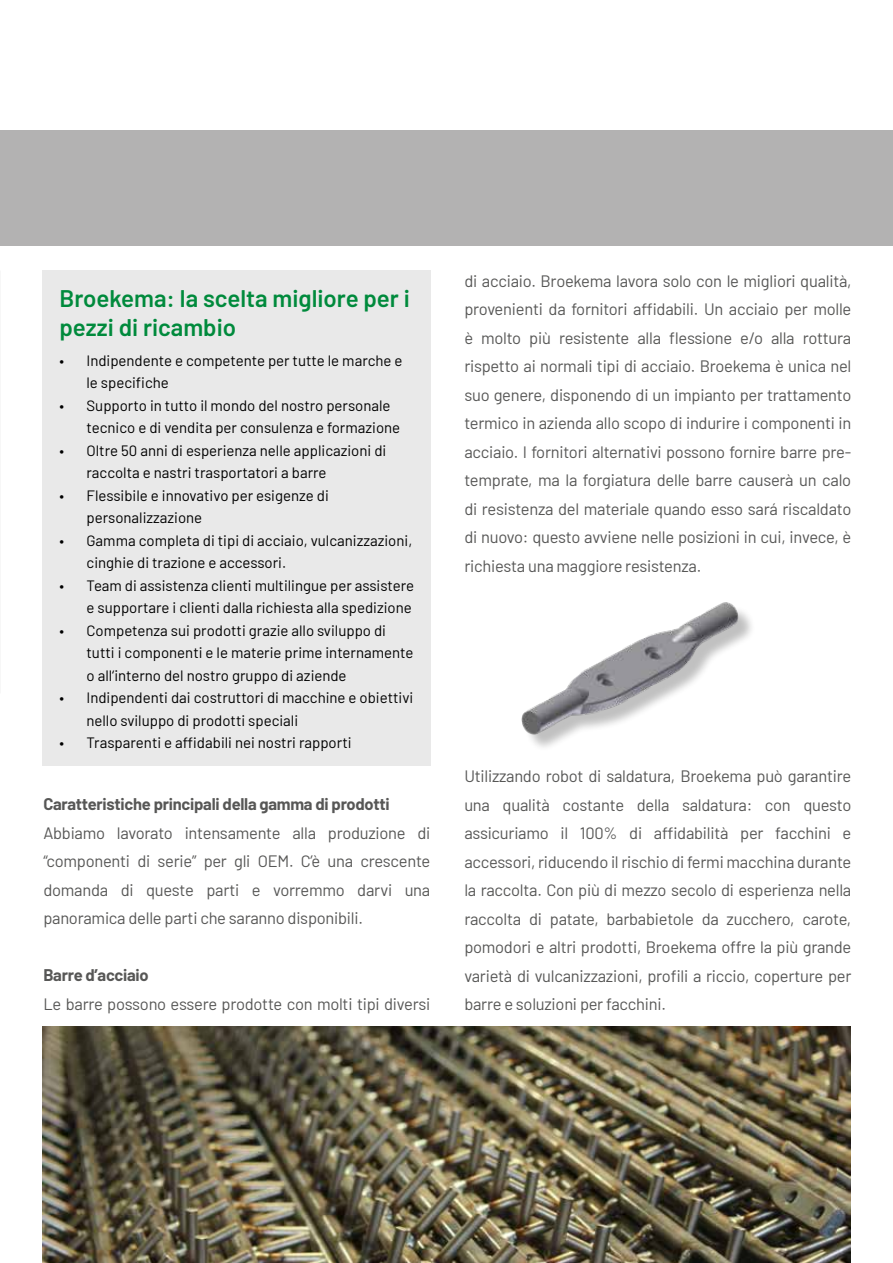
<style>
.page{position:relative;width:893px;height:1263px;background:#fff}
.page>*{position:absolute;margin:0;border:0;box-sizing:border-box;transform-origin:0 0}
.t1{font:600 24px/28.8px "Barlow";color:#008a3c}
.t2{font:16.5px/28.5px "Barlow";letter-spacing:-.015em;color:#575756;text-align:justify}
.t3{font:700 16.5px "Barlow";letter-spacing:-.015em;color:#575756}
.t4{font:15px/22.5px "Barlow";color:#000}
</style>
<div class="page">
<div style="left:0;top:130px;width:893px;height:116px;background:#b3b2b2"></div>
<img style="left:43px;top:1026px;width:807px;height:237px">
<div style="left:43px;top:270px;width:388px;height:495px;background:#e9e9e9"></div>
<div style="left:525px;top:606px;width:231px;height:145px;background:#000;opacity:.25"></div>
<img style="left:521px;top:602px;width:220px;height:133px">
<h1 class="t1" style="left:60px;top:282px;width:352px">Broekema: la scelta migliore per i pezzi di ricambio</h1>
<p class="t4" style="left:87px;top:348px;width:317px;text-indent:-27px">• Indipendente e competente per tutte le marche e le specifiche</p>
<p class="t4" style="left:87px;top:393px;width:315px;text-indent:-27px">• Supporto in tutto il mondo del nostro personale tecnico e di vendita per consulenza e formazione</p>
<p class="t4" style="left:87px;top:438px;width:301px;text-indent:-27px">• Oltre 50 anni di esperienza nelle applicazioni di raccolta e nastri trasportatori a barre</p>
<p class="t4" style="left:87px;top:483px;width:244px;text-indent:-27px">• Flessibile e innovativo per esigenze di personalizzazione</p>
<p class="t4" style="left:87px;top:528px;width:327px;text-indent:-27px">• Gamma completa di tipi di acciaio, vulcanizzazioni, cinghie di trazione e accessori.</p>
<p class="t4" style="left:60px;top:573px;width:356px;text-align:right">• Team di assistenza clienti multilingue per assistere e supportare i clienti dalla richiesta alla spedizione</p>
<p class="t4" style="left:87px;top:618px;width:328px;text-indent:-27px">• Competenza sui prodotti grazie allo sviluppo di tutti i componenti e le materie prime internamente o all‘interno del nostro gruppo di aziende</p>
<p class="t4" style="left:87px;top:685px;width:328px;text-indent:-27px">• Indipendenti dai costruttori di macchine e obiettivi nello sviluppo di prodotti speciali</p>
<p class="t4" style="left:60px;top:730px;width:294px">• Trasparenti e affidabili nei nostri rapporti</p>
<p class="t3" style="left:43px;top:792px;width:348px">Caratteristiche principali della gamma di prodotti</p>
<p class="t2" style="left:43px;top:817px;width:388px">Abbiamo lavorato intensamente alla produzione di “componenti di serie” per gli OEM. C’è una crescente domanda di queste parti e vorremmo darvi una panoramica delle parti che saranno disponibili.</p>
<p class="t3" style="left:43px;top:963px;width:107px">Barre d’acciaio</p>
<p class="t2" style="left:43px;top:988px;width:388px">Le barre possono essere prodotte con molti tipi diversi</p>
<p class="t2" style="left:464px;top:265px;width:388px">di acciaio. Broekema lavora solo con le migliori qualità, provenienti da fornitori affidabili. Un acciaio per molle è molto più resistente alla flessione e/o alla rottura rispetto ai normali tipi di acciaio. Broekema è unica nel suo genere, disponendo di un impianto per trattamento termico in azienda allo scopo di indurire i componenti in acciaio. I fornitori alternativi possono fornire barre pre&shy;temprate, ma la forgiatura delle barre causerà un calo di resistenza del materiale quando esso sará riscaldato di nuovo: questo avviene nelle posizioni in cui, invece, è richiesta una maggiore resistenza.</p>
<p class="t2" style="left:464px;top:761px;width:388px">Utilizzando robot di saldatura, Broekema può garantire una qualità costante della saldatura: con questo assicuriamo il 100% di affidabilità per facchini e accessori, riducendo il rischio di fermi macchina durante la raccolta. Con più di mezzo secolo di esperienza nella raccolta di patate, barbabietole da zucchero, carote, pomodori e altri prodotti, Broekema offre la più grande varietà di vulcanizzazioni, profili a riccio, coperture per barre e soluzioni per facchini.</p>
</div>
